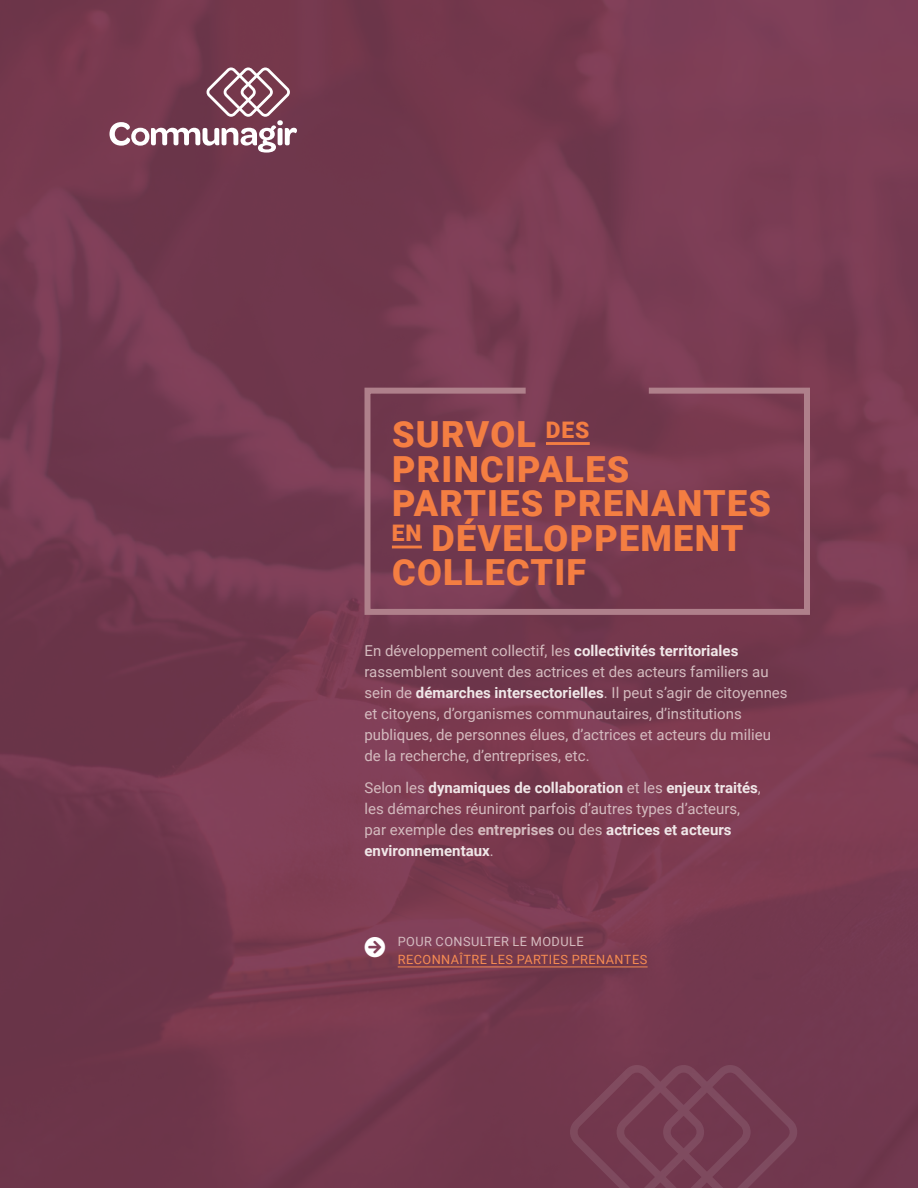
<style>
.page{position:relative;width:918px;height:1188px;background:#fff}
.page>*{position:absolute;margin:0;border:0;box-sizing:border-box;transform-origin:0 0}
.t1{font:900 36px/34.5px "Roboto";letter-spacing:.035em;color:#f47e42}
.t2{font:15px/21px "Roboto";color:#d4bbbf}
.t3{font:12.75px "Roboto";letter-spacing:.035em;color:#f68b52}
.t4{font:12.75px "Roboto";letter-spacing:.035em;color:#d4bbbf}
.s1{font-weight:700;color:#f0e7e8}
.s2{font-weight:700}
</style>
<div class="page">
<img style="left:0;top:0;width:918px;height:1188px">
<svg style="left:110px;top:67px;width:187px;height:86px;background:#8d5d6e"></svg>
<svg style="left:568px;top:1065px;width:229px;height:123px;background:#753c52"></svg>
<svg style="left:361px;top:385px;width:452px;height:233px;background:#7a3e53"></svg>
<hr style="left:398px;top:967px;width:250px;height:1px;background:#f68b52">
<svg style="left:365px;top:937px;width:20px;height:20px"></svg>
<h1 class="t1" style="left:392px;top:416px;width:381px">SURVOL <sup>DES<br></sup>PRINCIPALES<br>PARTIES PRENANTES<br><sup>EN</sup> DÉVELOPPEMENT<br>COLLECTIF</h1>
<p class="t2" style="left:364px;top:640px;width:425px">En développement collectif, les <span class="s1">collectivités territoriales </span>rassemblent souvent des actrices et des acteurs familiers au sein de <span class="s1">démarches intersectorielles</span>. Il peut s’agir de citoyennes et citoyens, d’organismes communautaires, d’institutions publiques, de personnes élues, d’actrices et acteurs du milieu de la recherche, d’entreprises, etc.</p>
<p class="t2" style="left:364px;top:776px;width:398px">Selon les <span class="s1">dynamiques de collaboration</span> et les <span class="s1">enjeux traités</span>, les démarches réuniront parfois d’autres types d’acteurs, par exemple des <span class="s2">entreprises</span> ou des <span class="s1">actrices et acteurs environnementaux</span>.</p>
<p class="t4" style="left:398px;top:932px;width:187px">POUR CONSULTER LE MODULE</p>
<p class="t3" style="left:398px;top:950px;width:251px">RECONNAÎTRE LES PARTIES PRENANTES</p>
</div>
